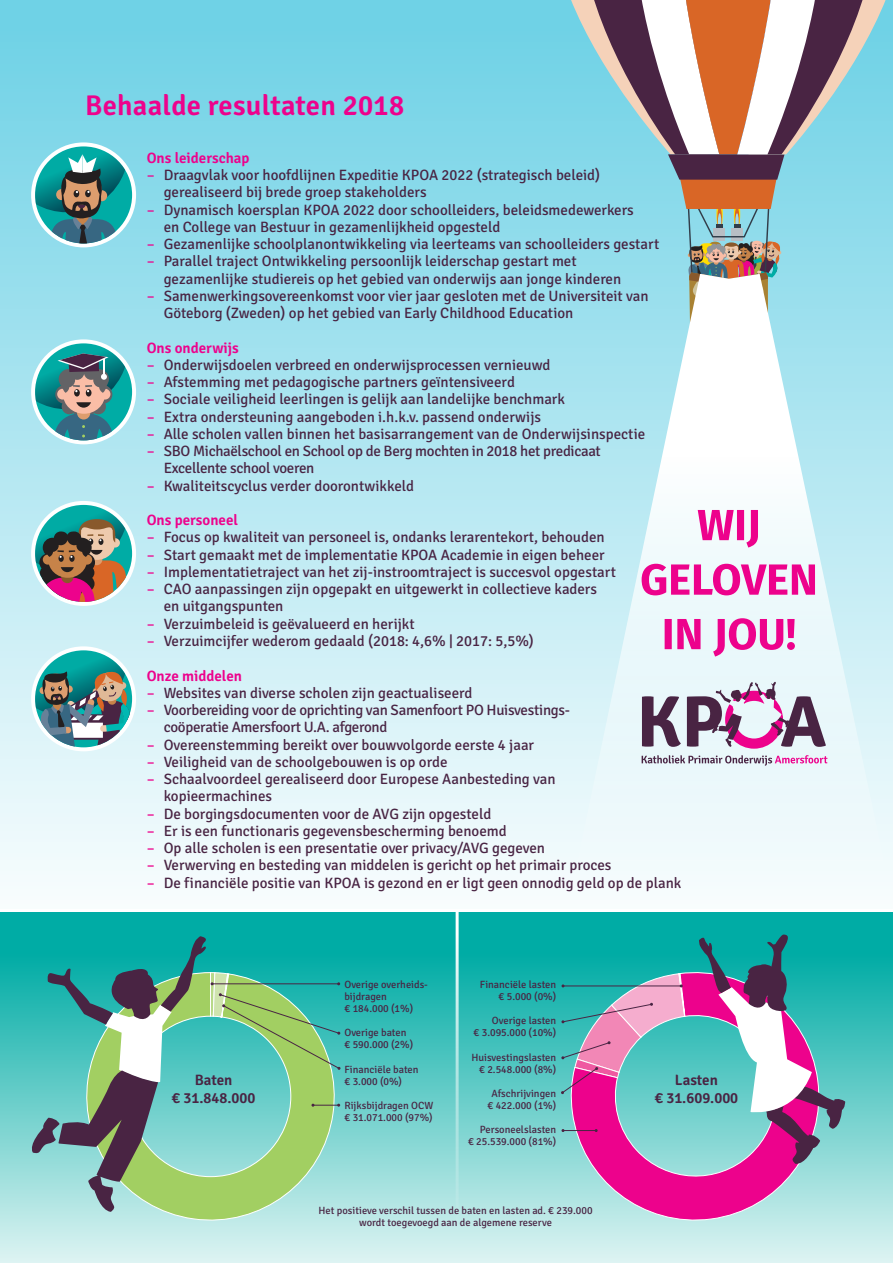
<style>
.page{position:relative;width:893px;height:1263px;background:#fff}
.page>*{position:absolute;margin:0;border:0;box-sizing:border-box;transform-origin:0 0}
.t1{font:600 28.5px "Signika";letter-spacing:.01em;color:#ed028c}
.t2{font:15px/17.2px "Signika";color:#492443}
.t3{font:15px/17.2px "Signika";letter-spacing:-.02em;color:#492443}
.t4{font:600 15px "Signika";color:#ed028c}
.t5{font:600 15px/18px "Signika";color:#492443;text-align:center}
.t6{font:10.5px/12px "Signika";color:#492443}
.s1{color:#ed028c}
</style>
<div class="page">
<div style="left:0;top:0;width:893px;height:998px;background:linear-gradient(to bottom,#6bd1e5,#fff)"></div>
<div style="left:0;top:912px;width:893px;height:351px;background:linear-gradient(to bottom,#00a49d,#dbf3f2)"></div>
<div style="left:31px;top:501px;width:105px;height:105px;background:#fff;border-radius:50%"></div>
<div style="left:35px;top:505px;width:97px;height:97px;background:#00aca5;border-radius:50%"></div>
<svg style="left:35px;top:505px;width:91px;height:97px"></svg>
<svg style="left:31px;top:646px;width:105px;height:105px"></svg>
<svg style="left:35px;top:650px;width:95px;height:96px;background:#6d9b9a"></svg>
<hr style="left:456px;top:909px;width:3px;height:354px;background:#fff">
<svg style="left:78px;top:972px;width:265px;height:257px;background:#97d6af"></svg>
<svg style="left:29px;top:936px;width:177px;height:276px;background:#66ac9f"></svg>
<svg style="left:311px;top:1104px;width:29px;height:3px"></svg>
<svg style="left:210px;top:972px;width:130px;height:98px;background:#69c194"></svg>
<svg style="left:570px;top:965px;width:257px;height:263px;background:#b784ba"></svg>
<svg style="left:699px;top:934px;width:146px;height:230px;background:#779db0"></svg>
<svg style="left:561px;top:972px;width:125px;height:122px;background:#88a4b8"></svg>
<hr style="left:563px;top:1130px;width:33px;height:1px;background:#492443">
<svg style="left:31px;top:142px;width:105px;height:105px"></svg>
<div style="left:35px;top:146px;width:97px;height:97px;background:#00aca5;border-radius:50%"></div>
<svg style="left:35px;top:146px;width:90px;height:97px"></svg>
<svg style="left:31px;top:339px;width:105px;height:105px"></svg>
<div style="left:35px;top:343px;width:97px;height:97px;background:#00aca5;border-radius:50%"></div>
<svg style="left:35px;top:343px;width:90px;height:97px"></svg>
<svg style="left:404px;top:0;width:35px;height:154px;background:#77d4e7"></svg>
<svg style="left:439px;top:0;width:454px;height:326px;background:#96bec6"></svg>
<svg style="left:569px;top:274px;width:324px;height:627px"></svg>
<svg style="left:665px;top:618px;width:130px;height:38px;background:#eb8ecb"></svg>
<svg style="left:642px;top:564px;width:173px;height:31px"></svg>
<svg style="left:698px;top:510px;width:60px;height:37px"></svg>
<svg style="left:642px;top:755px;width:185px;height:11px;background:#c9b8cc"></svg>
<svg style="left:642px;top:682px;width:184px;height:67px;background:#b29db3"></svg>
<h1 class="t1" style="left:85px;top:89px;width:321px">Behaalde resultaten 2018</h1>
<p class="t4" style="left:147px;top:149px;width:104px">Ons leiderschap</p>
<p class="t2" style="left:164px;top:167px;width:438px;text-indent:-17px"><span class="s1">–</span> Draagvlak voor hoofdlijnen Expeditie KPOA 2022 (strategisch beleid) gerealiseerd bij brede groep stakeholders</p>
<p class="t2" style="left:164px;top:201px;width:472px;text-indent:-17px"><span class="s1">–</span> Dynamisch koersplan KPOA 2022 door schoolleiders, beleidsmedewerkers en College van Bestuur in gezamenlijkheid opgesteld</p>
<p class="t2" style="left:147px;top:236px;width:514px"><span class="s1">–</span> Gezamenlijke schoolplanontwikkeling via leerteams van schoolleiders gestart</p>
<p class="t2" style="left:164px;top:253px;width:459px;text-indent:-17px"><span class="s1">–</span> Parallel traject Ontwikkeling persoonlijk leiderschap gestart met gezamenlijke studiereis op het gebied van onderwijs aan jonge kinderen</p>
<p class="t2" style="left:164px;top:287px;width:486px;text-indent:-17px"><span class="s1">–</span> Samenwerkingsovereenkomst voor vier jaar gesloten met de Universiteit van<br>Göteborg (Zweden) op het gebied van Early Childhood Education</p>
<p class="t4" style="left:147px;top:339px;width:94px">Ons onderwijs</p>
<p class="t2" style="left:147px;top:356px;width:405px"><span class="s1">–</span> Onderwijsdoelen verbreed en onderwijsprocessen vernieuwd</p>
<p class="t2" style="left:147px;top:374px;width:370px"><span class="s1">–</span> Afstemming met pedagogische partners geïntensiveerd</p>
<p class="t2" style="left:147px;top:391px;width:420px"><span class="s1">–</span> Sociale veiligheid leerlingen is gelijk aan landelijke benchmark</p>
<p class="t2" style="left:147px;top:408px;width:396px"><span class="s1">–</span> Extra ondersteuning aangeboden i.h.k.v. passend onderwijs</p>
<p class="t2" style="left:147px;top:425px;width:500px"><span class="s1">–</span> Alle scholen vallen binnen het basisarrangement van de Onderwijsinspectie</p>
<p class="t3" style="left:164px;top:443px;width:439px;text-indent:-17px"><span class="s1">–</span> SBO Michaëlschool en School op de Berg mochten in 2018 het predicaat<br>Excellente school voeren</p>
<p class="t2" style="left:147px;top:477px;width:269px"><span class="s1">–</span> Kwaliteitscyclus verder doorontwikkeld</p>
<p class="t4" style="left:147px;top:511px;width:93px">Ons personeel</p>
<p class="t2" style="left:147px;top:529px;width:460px"><span class="s1">–</span> Focus op kwaliteit van personeel is, ondanks lerarentekort, behouden</p>
<p class="t2" style="left:147px;top:546px;width:459px"><span class="s1">–</span> Start gemaakt met de implementatie KPOA Academie in eigen beheer</p>
<p class="t2" style="left:147px;top:563px;width:471px"><span class="s1">–</span> Implementatietraject van het zij-instroomtraject is succesvol opgestart</p>
<p class="t2" style="left:164px;top:581px;width:435px;text-indent:-17px"><span class="s1">–</span> CAO aanpassingen zijn opgepakt en uitgewerkt in collectieve kaders en uitgangspunten</p>
<p class="t2" style="left:147px;top:615px;width:269px"><span class="s1">–</span> Verzuimbeleid is geëvalueerd en herijkt</p>
<p class="t2" style="left:147px;top:632px;width:389px"><span class="s1">–</span> Verzuimcijfer wederom gedaald (2018: 4,6% | 2017: 5,5%)</p>
<p class="t4" style="left:147px;top:667px;width:97px">Onze middelen</p>
<p class="t2" style="left:147px;top:684px;width:327px"><span class="s1">–</span> Websites van diverse scholen zijn geactualiseerd</p>
<p class="t3" style="left:164px;top:701px;width:408px;text-indent:-17px"><span class="s1">–</span> Voorbereiding voor de oprichting van Samenfoort PO Huisvestings&shy;coöperatie Amersfoort U.A. afgerond</p>
<p class="t2" style="left:147px;top:736px;width:389px"><span class="s1">–</span> Overeenstemming bereikt over bouwvolgorde eerste 4 jaar</p>
<p class="t2" style="left:147px;top:753px;width:302px"><span class="s1">–</span> Veiligheid van de schoolgebouwen is op orde</p>
<p class="t2" style="left:164px;top:770px;width:394px;text-indent:-17px"><span class="s1">–</span> Schaalvoordeel gerealiseerd door Europese Aanbesteding van kopieermachines</p>
<p class="t2" style="left:147px;top:805px;width:346px"><span class="s1">–</span> De borgingsdocumenten voor de AVG zijn opgesteld</p>
<p class="t2" style="left:147px;top:822px;width:362px"><span class="s1">–</span> Er is een functionaris gegevensbescherming benoemd</p>
<p class="t2" style="left:147px;top:839px;width:400px"><span class="s1">–</span> Op alle scholen is een presentatie over privacy/AVG gegeven</p>
<p class="t2" style="left:147px;top:857px;width:466px"><span class="s1">–</span> Verwerving en besteding van middelen is gericht op het primair proces</p>
<p class="t2" style="left:147px;top:874px;width:536px"><span class="s1">–</span> De financiële positie van KPOA is gezond en er ligt geen onnodig geld op de plank</p>
<p class="t5" style="left:172px;top:1071px;width:85px">Baten<br>€ 31.848.000</p>
<p class="t6" style="left:344px;top:979px;width:85px">Overige overheids&shy;bijdragen<br>€ 184.000 (1%)</p>
<p class="t6" style="left:344px;top:1027px;width:70px">Overige baten € 590.000 (2%)</p>
<p class="t6" style="left:344px;top:1063px;width:76px">Financiële baten € 3.000 (0%)</p>
<p class="t6" style="left:344px;top:1099px;width:90px">Rijksbijdragen OCW € 31.071.000 (97%)</p>
<p class="t6" style="left:480px;top:979px;width:78px;text-align:right">Financiële lasten € 5.000 (0%)</p>
<p class="t6" style="left:474px;top:1015px;width:84px;text-align:right">Overige lasten<br>€ 3.095.000 (10%)</p>
<p class="t6" style="left:471px;top:1051px;width:86px;text-align:right">Huisvestingslasten € 2.548.000 (8%)</p>
<p class="t6" style="left:487px;top:1087px;width:70px;text-align:center">Afschrijvingen € 422.000 (1%)</p>
<p class="t6" style="left:468px;top:1123px;width:90px;text-align:right">Personeelslasten<br>€ 25.539.000 (81%)</p>
<p class="t6" style="left:319px;top:1205px;width:276px;text-align:center">Het positieve verschil tussen de baten en lasten ad. € 239.000 wordt toegevoegd aan de algemene reserve</p>
<p class="t5" style="left:655px;top:1071px;width:85px">Lasten<br>€ 31.609.000</p>
</div>
